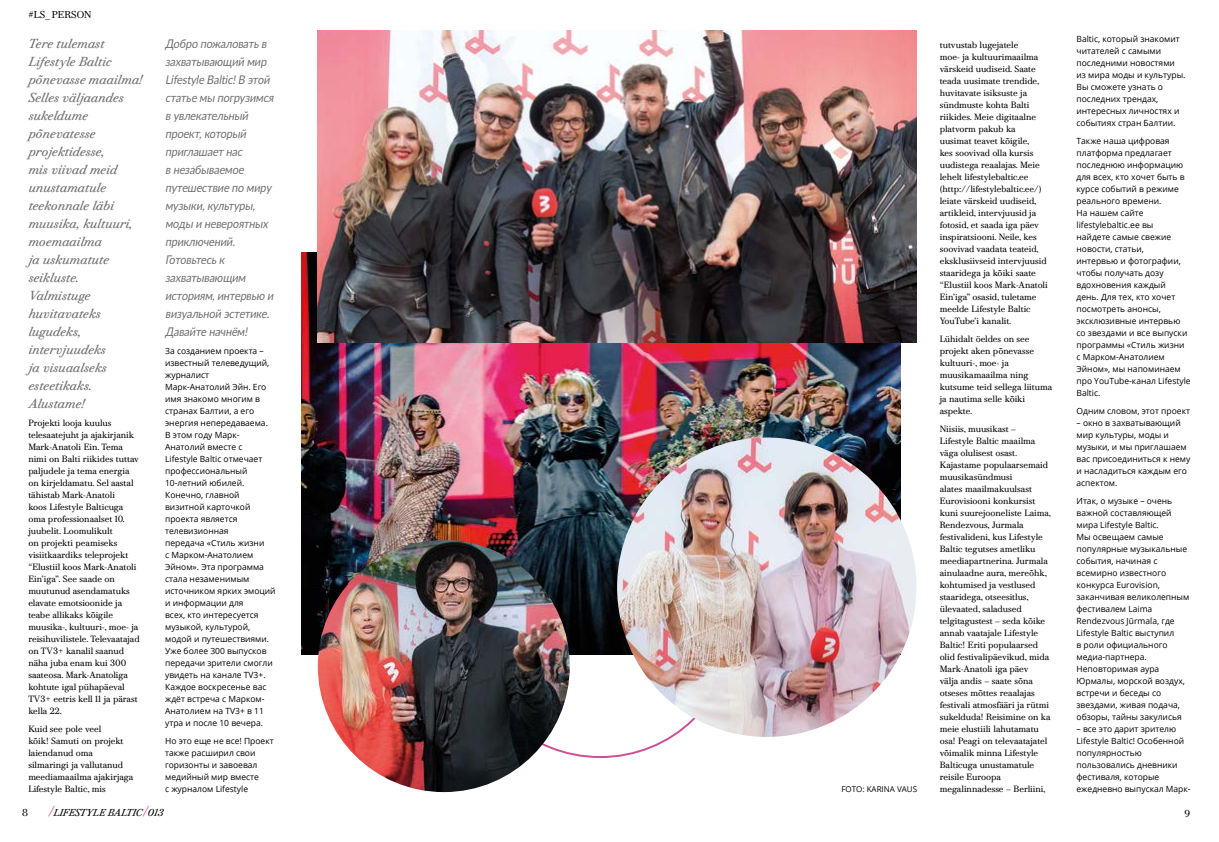
<style>
.page{position:relative;width:1219px;height:842px;background:#fff}
.page>*{position:absolute;margin:0;border:0;box-sizing:border-box;transform-origin:0 0}
.t1{font:13px/18px "Bodoni PTVF Italic";color:#706f6f}
.t2{font:italic 12px/18px "Lato";color:#706f6f;scale:.9 1}
.t3{font:10px "Bodoni PTVF Italic";color:#000}
.t4{font:10px "Bodoni PTVF";letter-spacing:.01em;color:#000}
.t5{font:9px/12px "Bodoni PTVF";color:#000}
.t6{font:8.5px/12px "Open Sans";color:#000}
.t7{font:8px "Open Sans";color:#000}
.s1{font-size:14px;color:#cf4f97}
</style>
<div class="page">
<img style="left:302px;top:252px;width:598px;height:402px">
<img style="left:318px;top:30px;width:598px;height:312px">
<img style="left:617px;top:437px;width:299px;height:300px;border-radius:150px">
<img style="left:318px;top:540px;width:252px;height:252px;border-radius:126px">
<p class="t4" style="left:28px;top:8px;width:65px">#LS_PERSON</p>
<p class="t1" style="left:28px;top:34px;width:116px">Tere tulemast<br>Lifestyle Baltic põnevasse maailma!<br>Selles väljaandes sukeldume põnevatesse projektidesse,<br>mis viivad meid unustamatule teekonnale läbi muusika, kultuuri, moemaailma<br>ja uskumatute seikluste.<br>Valmistuge huvitavateks lugudeks, intervjuudeks<br>ja visuaalseks esteetikaks.<br>Alustame!</p>
<p class="t5" style="left:28px;top:416px;width:113px">Projekti looja kuulus telesaatejuht ja ajakirjanik<br>Mark-Anatoli Ein. Tema nimi on Balti riikides tuttav paljudele ja tema energia on kirjeldamatu. Sel aastal tähistab Mark-Anatoli<br>koos Lifestyle Balticuga oma professionaalset 10. juubelit. Loomulikult<br>on projekti peamiseks visiitkaardiks teleprojekt “Elustiil koos Mark-Anatoli<br>Ein’iga”. See saade on muutunud asendamatuks elavate emotsioonide ja teabe allikaks kõigile muusika-, kultuuri-, moe- ja reisihuvilistele. Televaatajad on TV3+ kanalil saanud näha juba enam kui 300 saateosa. Mark-Anatoliga kohtute igal pühapäeval<br>TV3+ eetris kell 11 ja pärast kella 22.</p>
<p class="t5" style="left:28px;top:722px;width:107px">Kuid see pole veel<br>kõik! Samuti on projekt laiendanud oma silmaringi ja vallutanud meediamaailma ajakirjaga<br>Lifestyle Baltic, mis</p>
<p class="t2" style="left:165px;top:34px;width:125px">Добро пожаловатьв захватывающий мир<br>Lifestyle Baltic!В этой статье мы погрузимся вувлекательный проект,который приглашаетнас внезабываемое путешествие по миру музыки,культуры, моды и невероятных приключений.<br>Готовьтеськ захватывающим историям,интервью и визуальной эстетике.<br>Давайте начнём!</p>
<p class="t6" style="left:165px;top:345px;width:112px">За созданием проекта – известный телеведущий, журналист<br>Марк-Анатолий Эйн. Его имя знакомо многим в странах Балтии, а его энергия непередаваема.<br>В этом году Марк-<br>Анатолий вместе с<br>Lifestyle Baltic отмечает профессиональный<br>10-летний юбилей.<br>Конечно, главной визитной карточкой проекта является телевизионная<br>передача «Стиль жизни<br>с Марком-Анатолием<br>Эйном». Эта программа стала незаменимым источником ярких эмоций и информации для<br>всех, кто интересуется музыкой, культурой, модой и путешествиями.<br>Уже более 300 выпусков передачи зрители смогли увидеть на канале TV3+.<br>Каждое воскресенье вас ждёт встреча с Марком-<br>Анатолием на TV3+ в 11 утра и после 10 вечера.</p>
<p class="t6" style="left:165px;top:735px;width:110px">Но это еще не все! Проект также расширил свои горизонты и завоевал медийный мир вместе<br>с журналом Lifestyle</p>
<p class="t7" style="left:841px;top:784px;width:77px">FOTO: KARINA VAUS</p>
<p class="t5" style="left:940px;top:38px;width:110px">tutvustab lugejatele<br>moe- ja kultuurimaailma värskeid uudiseid. Saate teada uusimate trendide, huvitavate isiksuste ja sündmuste kohta Balti riikides. Meie digitaalne platvorm pakub ka uusimat teavet kõigile,<br>kes soovivad olla kursis uudistega reaalajas. Meie lehelt lifestylebaltic.ee (http://lifestylebaltic.ee/) leiate värskeid uudiseid, artikleid, intervjuusid ja fotosid, et saada iga päev inspiratsiooni. Neile, kes soovivad vaadata teateid, eksklusiivseid intervjuusid staaridega ja kõiki saate “Elustiil koos Mark-Anatoli<br>Ein’iga” osasid, tuletame meelde Lifestyle Baltic<br>YouTube’i kanalit.</p>
<p class="t5" style="left:940px;top:332px;width:114px">Lühidalt öeldes on see projekt aken põnevasse kultuuri-, moe- ja muusikamaailma ning kutsume teid sellega liituma ja nautima selle kõiki aspekte.</p>
<p class="t5" style="left:940px;top:422px;width:113px">Niisiis, muusikast –<br>Lifestyle Baltic maailma väga olulisest osast.<br>Kajastame populaarsemaid muusikasündmusi<br>alates maailmakuulsast<br>Eurovisiooni konkursist kuni suurejooneliste Laima,<br>Rendezvous, Jurmala festivalideni, kus Lifestyle<br>Baltic tegutses ametliku meediapartnerina. Jurmala ainulaadne aura, mereõhk, kohtumised ja vestlused staaridega, otseesitlus, ülevaated, saladused telgitagustest – seda kõike annab vaatajale Lifestyle<br>Baltic! Eriti populaarsed olid festivalipäevikud, mida<br>Mark-Anatoli iga päev<br>välja andis – saate sõna otseses mõttes reaalajas festivali atmosfääri ja rütmi sukelduda! Reisimine on ka meie elustiili lahutamatu osa! Peagi on televaatajatel võimalik minna Lifestyle<br>Balticuga unustamatule reisile Euroopa megalinnadesse – Berliini,</p>
<p class="t6" style="left:1076px;top:33px;width:110px">Baltic, который знакомит читателей с самыми последними новостями из мира моды и культуры.<br>Вы сможете узнать о последних трендах, интересных личностях и событиях стран Балтии.</p>
<p class="t6" style="left:1076px;top:135px;width:116px">Также наша цифровая платформа предлагает последнюю информацию для всех, кто хочет быть в курсе событий в режиме реального времени.<br>На нашем сайте lifestylebaltic.ee вы<br>найдете самые свежие новости, статьи,<br>интервью и фотографии, чтобы получать дозу вдохновения каждый<br>день. Для тех, кто хочет посмотреть анонсы, эксклюзивные интервью со звездами и все выпуски программы «Стиль жизни с Марком-Анатолием<br>Эйном», мы напоминаем про YouTube-канал Lifestyle<br>Baltic.</p>
<p class="t6" style="left:1076px;top:405px;width:115px">Одним словом, этот проект</p>
<p class="t6" style="left:1076px;top:417px;width:115px">– окно в захватывающий мир культуры, моды и музыки, и мы приглашаем вас присоединиться к нему и насладиться каждым его аспектом.</p>
<p class="t6" style="left:1076px;top:495px;width:114px">Итак, о музыке – очень важной составляющей мира Lifestyle Baltic.<br>Мы освещаем самые популярные музыкальные события, начиная с всемирно известного конкурса Eurovision, заканчивая великолепным фестивалем Laima<br>Rendezvous Jūrmala, где<br>Lifestyle Baltic выступил<br>в роли официального медиа-партнера.<br>Неповторимая аура<br>Юрмалы, морской воздух, встречи и беседы со звездами, живая подача, обзоры, тайны закулисья</p>
<p class="t6" style="left:1076px;top:723px;width:116px">– все это дарит зрителю<br>Lifestyle Baltic! Особенной популярностью пользовались дневники фестиваля, которые ежедневно выпускал Марк-</p>
<p class="t4" style="left:22px;top:806px;width:7px">8</p>
<p class="t3" style="left:48px;top:806px;width:117px"><span class="s1">/</span>LIFESTYLE BALTIC<span class="s1">/</span>013</p>
<p class="t4" style="left:1184px;top:806px;width:7px">9</p>
</div>
